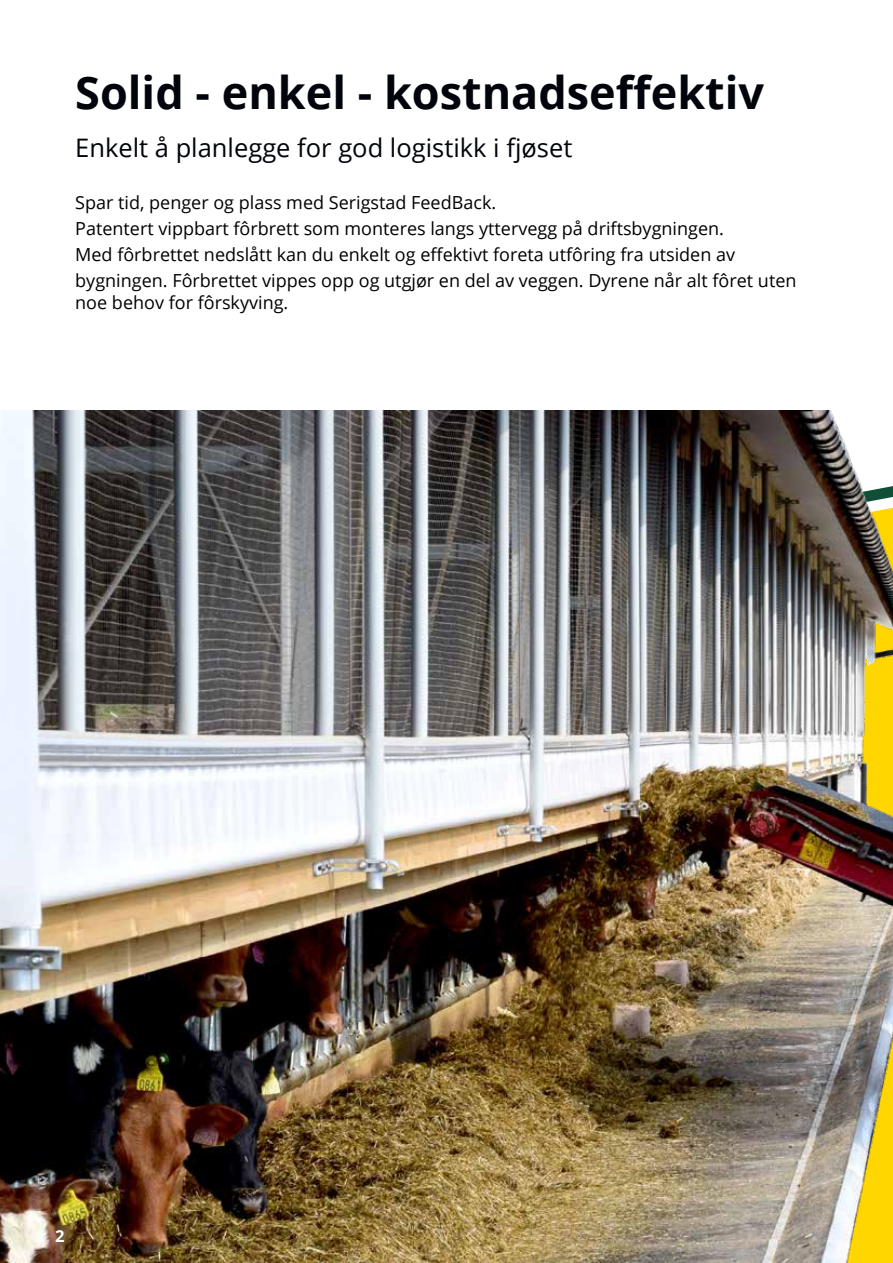
<style>
.page{position:relative;width:893px;height:1263px;background:#fff}
.page>*{position:absolute;margin:0;border:0;box-sizing:border-box;transform-origin:0 0}
.t1{font:700 45px "Open Sans";color:#01040a}
.t2{font:25.5px "Open Sans";color:#01040a}
.t3{font:18px/25.8px "Open Sans";color:#000}
.t4{font:700 16.5px "Open Sans";color:#fff}
</style>
<div class="page">
<img style="left:0;top:410px;width:893px;height:853px">
<h1 class="t1" style="left:75px;top:61px;width:690px">Solid - enkel - kostnadseffektiv</h1>
<h2 class="t2" style="left:75px;top:130px;width:499px">Enkelt å planlegge for god logistikk i fjøset</h2>
<p class="t3" style="left:75px;top:189px;width:723px">Spar tid, penger og plass med Serigstad FeedBack.<br>Patentert vippbart fôrbrett som monteres langs yttervegg på driftsbygningen.<br>Med fôrbrettet nedslått kan du enkelt og effektivt foreta utfôring fra utsiden av bygningen. Fôrbrettet vippes opp og utgjør en del av veggen. Dyrene når alt fôret uten</p>
<p class="t3" style="left:75px;top:289px;width:215px">noe behov for fôrskyving.</p>
<p class="t4" style="left:55px;top:1225px;width:11px">2</p>
</div>
